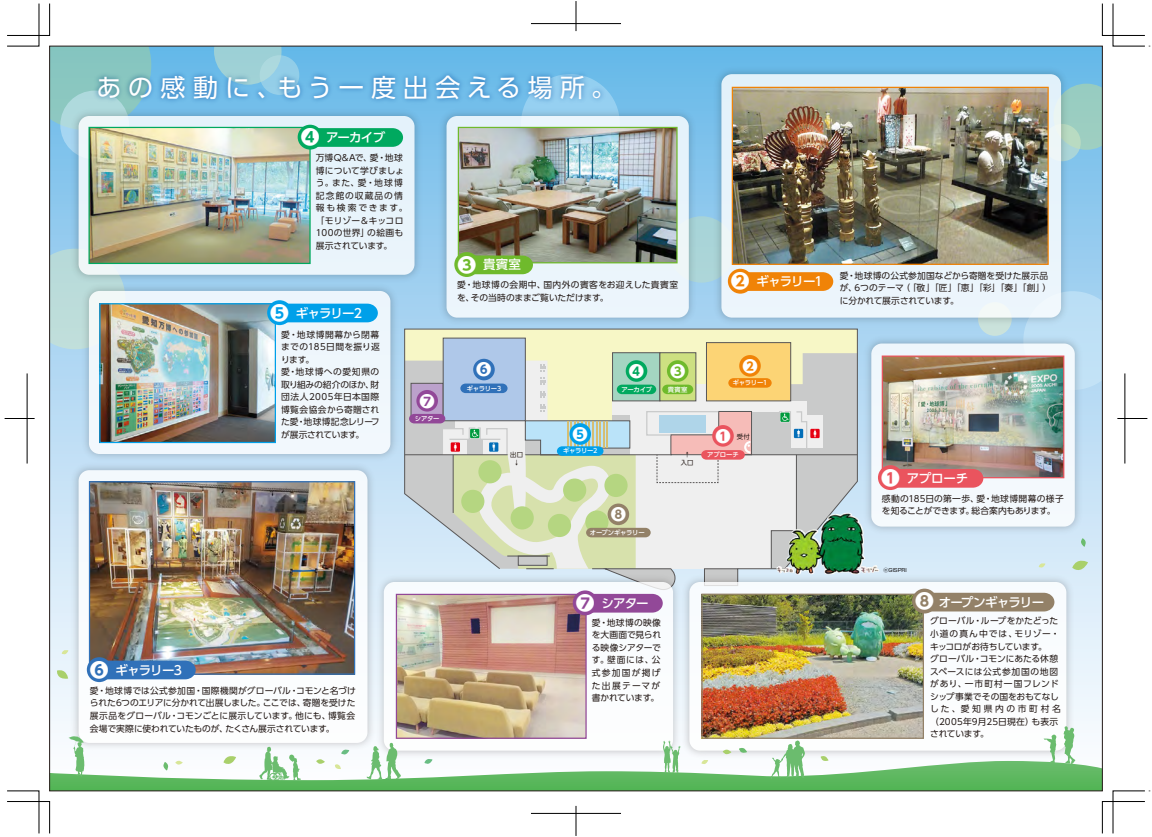
<style>
.page{position:relative;width:1152px;height:837px;background:#fff}
.page>*{position:absolute;margin:0;border:0;box-sizing:border-box;transform-origin:0 0}
.t1{font:25px "UD Shin Go Pro";letter-spacing:.28em;color:#fff}
.t2{font:700 15.25px "UD Shin Go Pro";color:#fff}
.t3{font:500 12.5px "UD Shin Go Pro";letter-spacing:-.065em;color:#fff}
.t4{font:8.75px/12.5px "UD Shin Go Pro";letter-spacing:.015em;color:#221815}
.t5{font:8.75px/12.5px "UD Shin Go Pro";letter-spacing:.035em;color:#221815}
.t6{font:8.75px/12.5px "UD Shin Go Pro";letter-spacing:-.005em;color:#221815}
.t7{font:500 6.38px "UD Shin Go Pro";letter-spacing:-.04em;color:#fff}
.t8{font:6.38px/8.2px "UD Shin Go Pro";color:#221815;text-align:center}
.t9{font:5px "Shin Go Pro";color:#040000}
.s1{font-weight:700;font-size:18.75px}
</style>
<div class="page">
<img style="left:4px;top:1px;width:1144px;height:835px">
<svg style="left:7px;top:790px;width:43px;height:43px"></svg>
<svg style="left:7px;top:3px;width:43px;height:43px"></svg>
<svg style="left:1102px;top:3px;width:48px;height:44px"></svg>
<svg style="left:1102px;top:790px;width:48px;height:43px"></svg>
<hr style="left:5px;top:418px;width:30px;height:1px;background:#000">
<hr style="left:27px;top:373px;width:1px;height:90px;background:#000">
<hr style="left:1117px;top:418px;width:30px;height:1px;background:#000">
<hr style="left:1124px;top:373px;width:1px;height:90px;background:#000">
<hr style="left:531px;top:23px;width:90px;height:1px;background:#000">
<hr style="left:576px;top:1px;width:1px;height:30px;background:#000">
<hr style="left:531px;top:812px;width:90px;height:1px;background:#000">
<hr style="left:576px;top:805px;width:1px;height:30px;background:#000">
<h1 class="t1" style="left:96px;top:67px;width:521px">あの感動に、もう一度出会える場所。</h1>
<h3 class="t3" style="left:301px;top:127px;width:86px"><span class="s1">❹</span> アーカイブ</h3>
<p class="t5" style="left:316px;top:151px;width:93px">万博Q&amp;Aで、愛・地球博について学びましょう。また、愛・地球博記念館の収蔵品の情報も検索できます。「モリゾー&amp;キッコロ<br>100の世界」の絵画も展示されています。</p>
<h3 class="t3" style="left:270px;top:302px;width:93px"><span class="s1">❺</span> ギャラリー2</h3>
<p class="t4" style="left:281px;top:328px;width:100px">愛・地球博開幕から閉幕までの185日間を振り返ります。<br>愛・地球博への愛知県の取り組みの紹介のほか、財団法人2005年日本国際博覧会協会から寄贈された愛・地球博記念レリーフが展示されています。</p>
<h2 class="t2" style="left:419px;top:388px;width:17px">❼</h2>
<p class="t7" style="left:415px;top:413px;width:26px">シアター</p>
<h3 class="t3" style="left:457px;top:254px;width:65px"><span class="s1">❸</span> 貴賓室</h3>
<p class="t4" style="left:457px;top:278px;width:222px">愛・地球博の会期中、国内外の賓客をお迎えした貴賓室を、その当時のままご覧いただけます。</p>
<h3 class="t3" style="left:731px;top:271px;width:93px"><span class="s1">❷</span> ギャラリー1</h3>
<h2 class="t2" style="left:629px;top:358px;width:17px">❹</h2>
<h2 class="t2" style="left:742px;top:353px;width:17px">❷</h2>
<h2 class="t2" style="left:476px;top:357px;width:17px">❻</h2>
<h2 class="t2" style="left:670px;top:358px;width:17px">❸</h2>
<p class="t7" style="left:733px;top:377px;width:36px">ギャラリー1</p>
<p class="t7" style="left:467px;top:383px;width:36px">ギャラリー3</p>
<p class="t7" style="left:668px;top:384px;width:21px">貴賓室</p>
<p class="t7" style="left:621px;top:384px;width:32px">アーカイブ</p>
<p class="t8" style="left:510px;top:450px;width:14px">出口↓</p>
<h2 class="t2" style="left:572px;top:421px;width:17px">❺</h2>
<p class="t7" style="left:563px;top:445px;width:36px">ギャラリー2</p>
<h2 class="t2" style="left:611px;top:501px;width:17px">❽</h2>
<p class="t7" style="left:590px;top:527px;width:56px">オープンギャラリー</p>
<p class="t8" style="left:681px;top:450px;width:14px">↑入口</p>
<h2 class="t2" style="left:715px;top:423px;width:17px">❶</h2>
<p class="t8" style="left:737px;top:432px;width:14px">受付</p>
<p class="t7" style="left:707px;top:449px;width:33px">アプローチ</p>
<h3 class="t3" style="left:90px;top:659px;width:94px"><span class="s1">❻</span> ギャラリー3</h3>
<p class="t4" style="left:90px;top:683px;width:267px;text-align:justify">愛・地球博では公式参加国・国際機関がグローバル・コモンと名づけられた6つのエリアに分かれて出展しました。ここでは、寄贈を受けた展示品をグローバル・コモンごとに展示しています。他にも、博覧会会場で実際に使われていたものが、たくさん展示されています。</p>
<h3 class="t3" style="left:576px;top:592px;width:74px"><span class="s1">❼</span> シアター</h3>
<p class="t4" style="left:592px;top:616px;width:71px;text-align:justify">愛・地球博の映像を大画面で見られる映像シアターです。壁面には、公式参加国が掲げた出展テーマが書かれています。</p>
<p class="t6" style="left:839px;top:269px;width:213px">愛・地球博の公式参加国などから寄贈を受けた展示品が、6つのテーマ（「敬」「匠」「恵」「彩」「奏」「創」）に分かれて展示されています。</p>
<h3 class="t3" style="left:881px;top:468px;width:89px"><span class="s1">❶</span> アプローチ</h3>
<p class="t4" style="left:882px;top:491px;width:183px">感動の185日の第一歩、愛・地球博開幕の様子を知ることができます。総合案内もあります。</p>
<p class="t9" style="left:883px;top:566px;width:25px">ⓒGISPRI</p>
<h3 class="t3" style="left:915px;top:591px;width:130px"><span class="s1">❽</span> オープンギャラリー</h3>
<p class="t4" style="left:930px;top:614px;width:132px">グローバル・ループをかたどった小道の真ん中では、モリゾー・キッコロがお待ちしています。<br>グローバル・コモンにあたる休憩スペースには公式参加国の地図があり、一市町村一国フレンドシップ事業でその国をおもてなしした、愛知県内の市町村名（2005年9月25日現在）も表示されています。</p>
</div>
